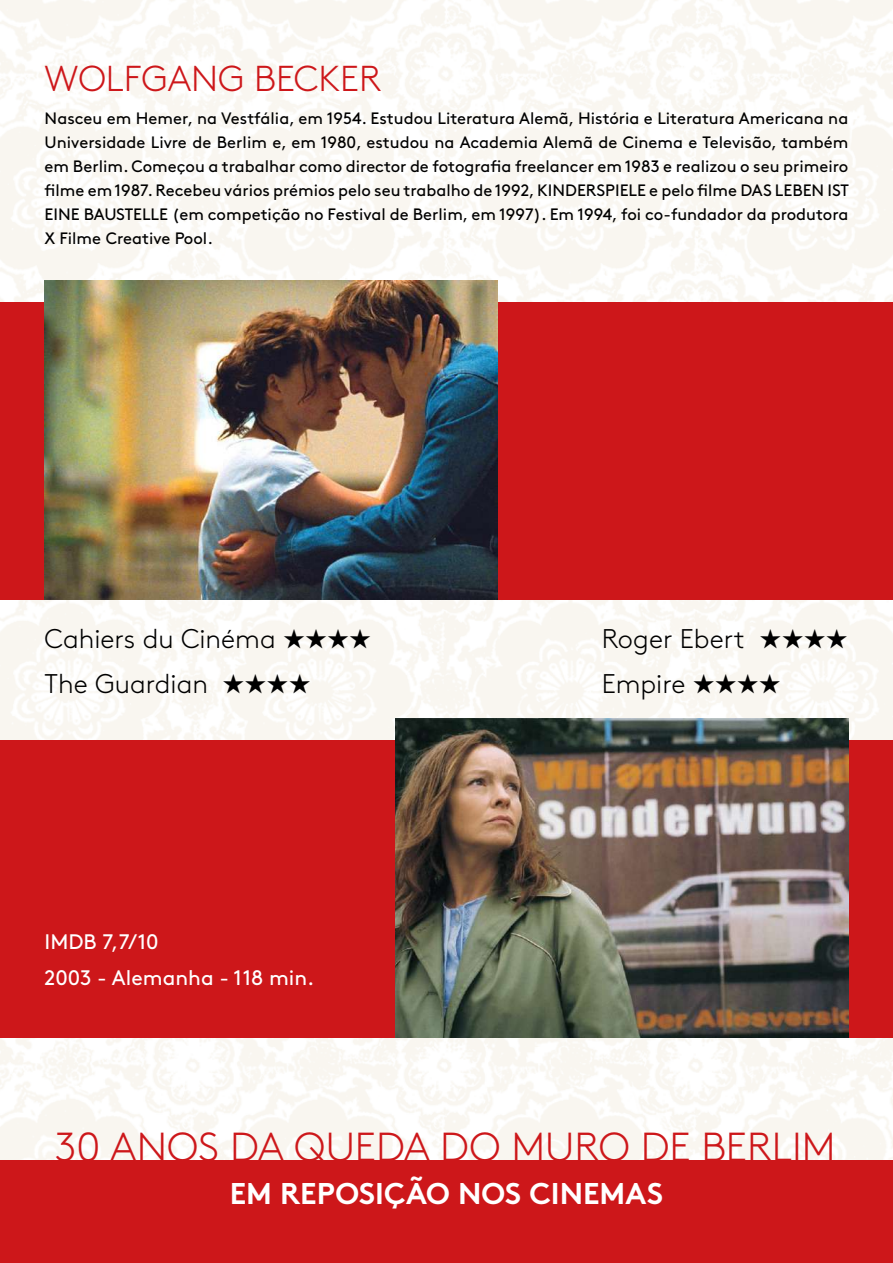
<style>
.page{position:relative;width:893px;height:1263px;background:#fff}
.page>*{position:absolute;margin:0;border:0;box-sizing:border-box;transform-origin:0 0}
.t1{font:300 40.5px "Brown Std";color:#cd171a}
.t2{font:300 36px "Brown Std";color:#cd171a}
.t3{font:700 30px "Brown Std";color:#fff}
.t4{font:300 27px/45px "Brown Std";color:#000}
.t5{font:21px/36px "Brown Std";color:#fff}
.t6{font:16.5px/24px "Brown Std";color:#000;text-align:justify}
</style>
<div class="page">
<img style="left:0;top:0;width:893px;height:1161px">
<div style="left:0;top:302px;width:893px;height:298px;background:#cd171a"></div>
<div style="left:0;top:1161px;width:893px;height:102px;background:#cd171a"></div>
<img style="left:45px;top:281px;width:452px;height:319px">
<div style="left:0;top:740px;width:893px;height:297px;background:#cd171a"></div>
<img style="left:395px;top:719px;width:453px;height:318px">
<h2 class="t2" style="left:45px;top:58px;width:338px">WOLFGANG BECKER</h2>
<p class="t6" style="left:45px;top:106px;width:806px">Nasceu em Hemer, na Vestfália, em 1954. Estudou Literatura Alemã, História e Literatura Americana na Universidade Livre de Berlim e, em 1980, estudou na Academia Alemã de Cinema e Televisão, também em Berlim. Começou a trabalhar como director de fotografia freelancer em 1983 e realizou o seu primeiro filme em 1987. Recebeu vários prémios pelo seu trabalho de 1992, KINDERSPIELE e pelo filme DAS LEBEN IST EINE BAUSTELLE (em competição no Festival de Berlim, em 1997). Em 1994, foi co-fundador da produtora X Filme Creative Pool.</p>
<h3 class="t4" style="left:45px;top:616px;width:328px">Cahiers du Cinéma ★★★★<br>The Guardian ★★★★</h3>
<h3 class="t4" style="left:602px;top:616px;width:248px">Roger Ebert ★★★★<br>Empire ★★★★</h3>
<p class="t5" style="left:45px;top:924px;width:271px">IMDB 7,7/10<br>2003 - Alemanha - 118 min.</p>
<h1 class="t1" style="left:54px;top:1124px;width:783px">30 ANOS DA QUEDA DO MURO DE BERLIM</h1>
<h3 class="t3" style="left:230px;top:1176px;width:435px">EM REPOSIÇÃO NOS CINEMAS</h3>
</div>
